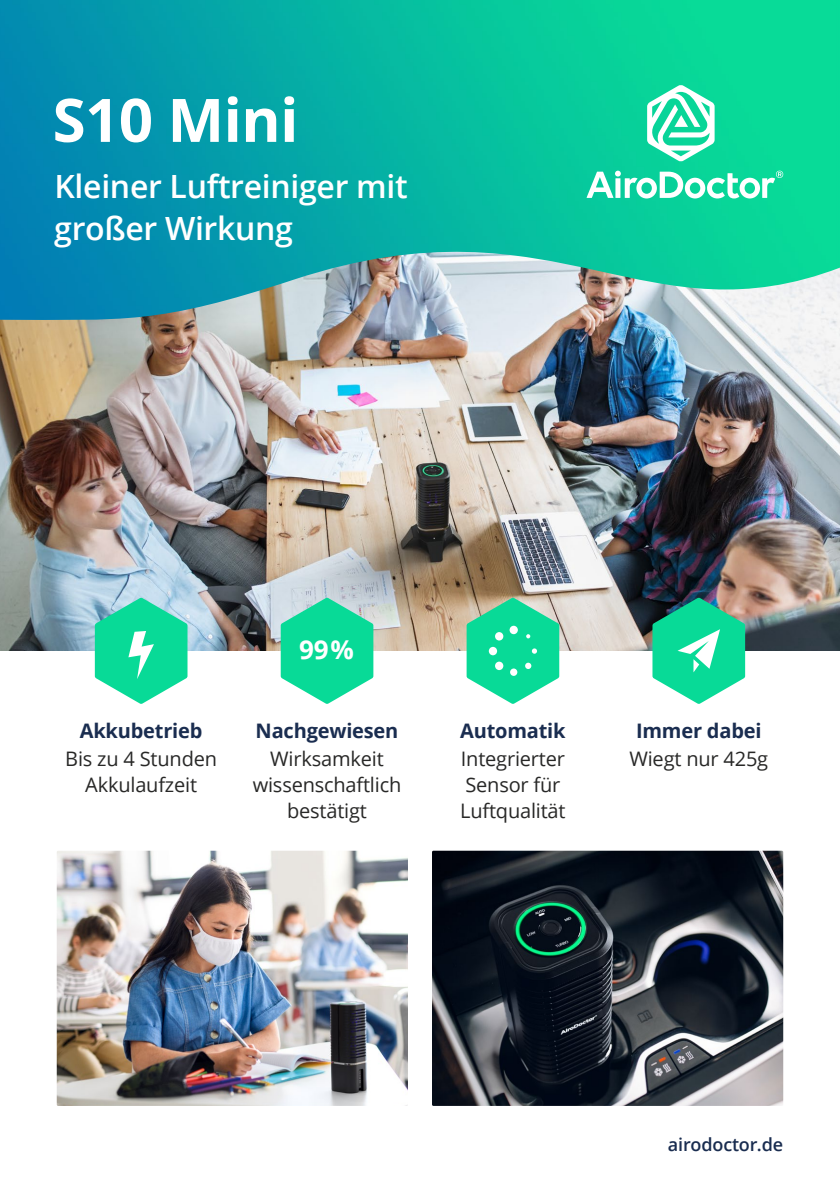
<style>
.page{position:relative;width:840px;height:1191px;background:#fff}
.page>*{position:absolute;margin:0;border:0;box-sizing:border-box;transform-origin:0 0}
.t1{font:700 60px "Open Sans";letter-spacing:-.01em;color:#fff}
.t2{font:600 32px/42px "Open Sans";letter-spacing:-.01em;color:#fff}
.t3{font:700 26px "Open Sans";color:#fff}
.t4{font:20px/26px "Open Sans";letter-spacing:-.01em;color:#282827;text-align:center}
.t5{font:700 20px "Open Sans";letter-spacing:-.01em;color:#1a2d50}
.t6{font:600 18px "Open Sans";letter-spacing:-.01em;color:#1a2d50}
</style>
<div class="page">
<img style="left:0;top:322px;width:839px;height:328px">
<img style="left:57px;top:850px;width:351px;height:256px">
<img style="left:432px;top:850px;width:350px;height:256px">
<svg style="left:466px;top:597px;width:93px;height:107px"></svg>
<svg style="left:652px;top:597px;width:92px;height:107px"></svg>
<svg style="left:280px;top:597px;width:93px;height:107px"></svg>
<svg style="left:95px;top:597px;width:92px;height:107px"></svg>
<img style="left:0;top:0;width:839px;height:322px">
<svg style="left:586px;top:171px;width:196px;height:27px"></svg>
<svg style="left:646px;top:85px;width:68px;height:77px"></svg>
<h1 class="t1" style="left:53px;top:78px;width:247px">S10 Mini</h1>
<h2 class="t2" style="left:54px;top:165px;width:355px">Kleiner Luftreiniger mit großer Wirkung</h2>
<p class="t5" style="left:80px;top:716px;width:124px">Akkubetrieb</p>
<p class="t4" style="left:65px;top:745px;width:153px">Bis zu 4 Stunden<br>Akkulaufzeit</p>
<h3 class="t3" style="left:299px;top:631px;width:56px">99 %</h3>
<p class="t5" style="left:255px;top:716px;width:144px">Nachgewiesen</p>
<p class="t4" style="left:252px;top:745px;width:150px">Wirksamkeit wissenschaftlich bestätigt</p>
<p class="t5" style="left:460px;top:716px;width:107px">Automatik</p>
<p class="t4" style="left:460px;top:745px;width:107px;text-align:left">Integrierter<br>Sensor für<br>Luftqualität</p>
<p class="t5" style="left:635px;top:716px;width:127px">Immer dabei</p>
<p class="t4" style="left:629px;top:745px;width:140px">Wiegt nur 425g</p>
<p class="t6" style="left:667px;top:1132px;width:117px">airodoctor.de</p>
</div>
